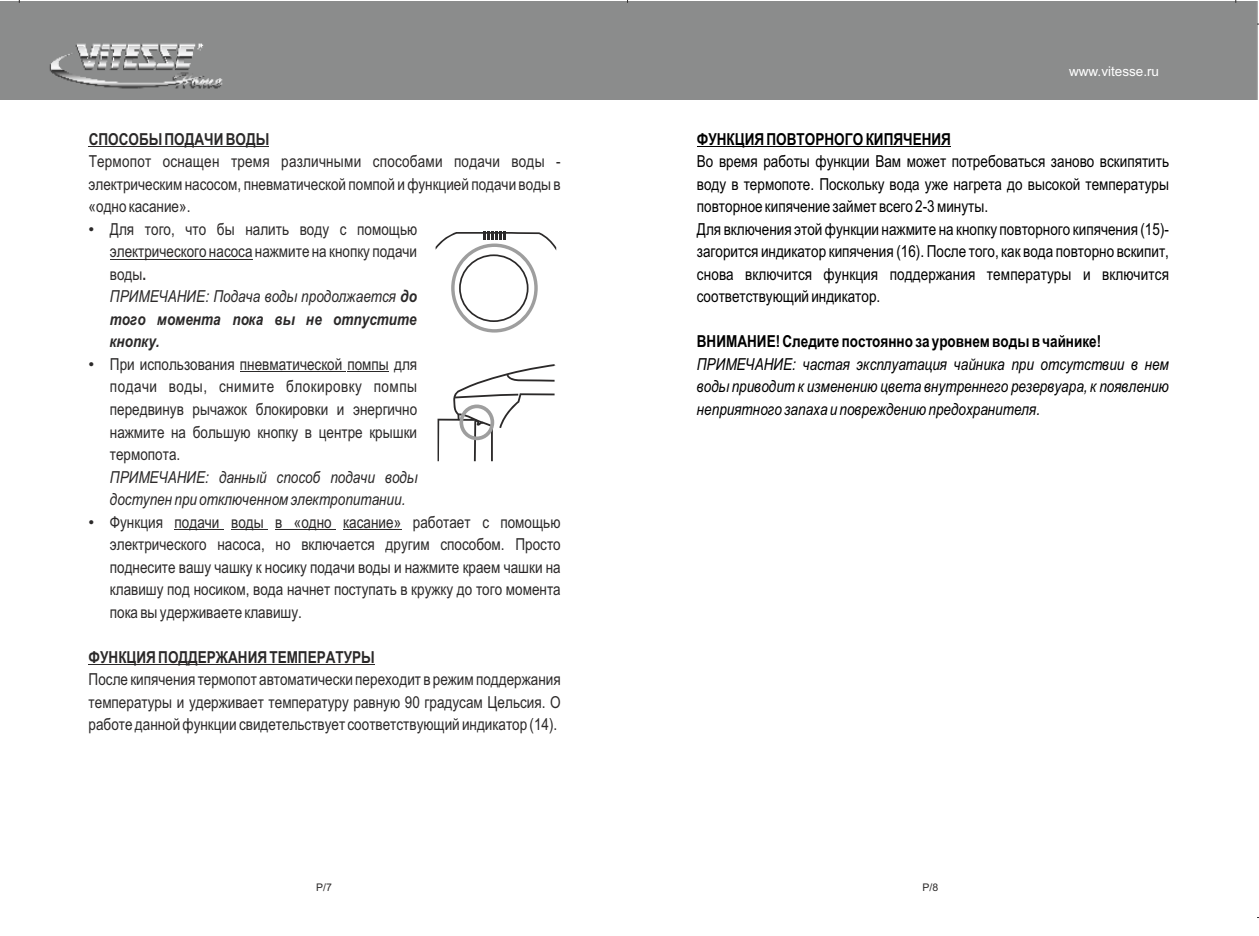
<style>
.page{position:relative;width:1259px;height:936px;background:#fff}
.page>*{position:absolute;margin:0;border:0;box-sizing:border-box;transform-origin:0 0}
.t1{font:16.5px/22.5px "Arial Narrow";color:#2b2929;text-align:justify}
.t2{font:16.5px/22.5px "Arial Narrow";color:#000}
.t3{font:italic 16.5px/22.5px "Arial Narrow";color:#000;text-align:justify}
.t4{font:700 16.5px "Arial Narrow";color:#000}
.t5{font:italic 16.5px/22.5px "Arial Narrow";color:#2b2929}
.t6{font:700 16.5px "Arial Narrow";color:#2b2929}
.t7{font:13.5px "Arial";color:#fff}
.t8{font:10.5px "Arial";color:#2b2929}
.s1{font-family:"Arial"}
.s2{font-weight:700}
.s3{font-style:italic}
.s4{font-weight:700;font-style:italic}
</style>
<div class="page">
<div style="left:0;top:2px;width:1257px;height:98px;background:#8b8c8c"></div>
<hr style="left:89px;top:146px;width:73px;height:1px;background:#2b2929">
<hr style="left:164px;top:146px;width:59px;height:1px;background:#2b2929">
<hr style="left:226px;top:146px;width:43px;height:1px;background:#2b2929">
<hr style="left:110px;top:259px;width:97px;height:1px;background:#2b2929">
<hr style="left:209px;top:259px;width:44px;height:1px;background:#2b2929">
<hr style="left:240px;top:371px;width:102px;height:1px;background:#2b2929">
<hr style="left:347px;top:371px;width:42px;height:1px;background:#2b2929">
<hr style="left:175px;top:529px;width:45px;height:1px;background:#2b2929">
<hr style="left:231px;top:529px;width:33px;height:1px;background:#2b2929">
<svg style="left:275px;top:529px;width:26px;height:1px"></svg>
<hr style="left:301px;top:529px;width:31px;height:1px;background:#2b2929">
<hr style="left:343px;top:529px;width:51px;height:1px;background:#2b2929">
<hr style="left:89px;top:664px;width:67px;height:1px;background:#2b2929">
<hr style="left:158px;top:664px;width:109px;height:1px;background:#2b2929">
<hr style="left:269px;top:664px;width:106px;height:1px;background:#2b2929">
<hr style="left:697px;top:146px;width:67px;height:1px;background:#000">
<hr style="left:766px;top:146px;width:97px;height:1px;background:#000">
<hr style="left:865px;top:146px;width:86px;height:1px;background:#000">
<svg style="left:437px;top:364px;width:117px;height:97px"></svg>
<svg style="left:435px;top:231px;width:121px;height:101px"></svg>
<p class="t6" style="left:89px;top:133px;width:182px">СПОСОБЫ ПОДАЧИВОДЫ</p>
<p class="t1" style="left:89px;top:152px;width:474px">Термопот оснащен тремя различными способами подачи воды - электрическим насосом, пневматической помпой ифункцией подачи водыв «одно касание».</p>
<p class="t1" style="left:110px;top:219px;width:309px;text-align:left;text-indent:-21px"><span class="s1">•</span> Для того, что бы налить воду с помощью электрического насоса нажмите на кнопку подачи воды<span class="s2">.<br></span><span class="s3">ПРИМЕЧАНИЕ: Подача воды продолжается</span> <span class="s4">до того момента пока вы не отпустите кнопку.</span></p>
<p class="t1" style="left:110px;top:354px;width:309px;text-indent:-21px"><span class="s1">•</span> При использования пневматической помпы для подачи воды, снимите блокировку помпы передвинув рычажок блокировки и энергично нажмите на большую кнопку в центре крышки термопота.</p>
<p class="t5" style="left:110px;top:467px;width:309px">ПРИМЕЧАНИЕ: данный способ подачи воды доступен при отключенном электропитании.</p>
<p class="t1" style="left:110px;top:512px;width:452px;text-indent:-21px"><span class="s1">•</span> Функция подачи воды в «одно касание» работает с помощью электрического насоса, но включается другим способом. Просто поднесите вашу чашку к носику подачи воды и нажмите краем чашки на клавишу под носиком, вода начнет поступать в кружку до того момента пока выудерживаете клавишу.</p>
<p class="t6" style="left:89px;top:650px;width:288px">ФУНКЦИЯПОДДЕРЖАНИЯТЕМПЕРАТУРЫ</p>
<p class="t1" style="left:89px;top:669px;width:474px">После кипячения термопот автоматически переходит в режимподдержания температуры и удерживает температуру равную 90 градусам Цельсия. О работе даннойфункции свидетельствует соответствующий индикатор (14).</p>
<p class="t7" style="left:1069px;top:67px;width:92px">www.vitesse.ru</p>
<p class="t4" style="left:697px;top:133px;width:256px">ФУНКЦИЯПОВТОРНОГОКИПЯЧЕНИЯ</p>
<p class="t2" style="left:697px;top:152px;width:474px">Во время работы функции Вам может потребоваться заново вскипятить воду в термопоте. Поскольку вода уже нагрета до высокой температуры повторное кипячение займет всего 2-3 минуты.<br>Для включения этойфункции нажмите на кнопку повторного кипячения (15)- загорится индикатор кипячения (16). После того, как вода повторно вскипит, снова включится функция поддержания температуры и включится соответствующий индикатор.</p>
<p class="t4" style="left:697px;top:335px;width:406px">ВНИМАНИЕ! Следите постоянно за уровнемводыв чайнике!</p>
<p class="t3" style="left:697px;top:354px;width:474px">ПРИМЕЧАНИЕ: частая эксплуатация чайника при отсутствии в нем воды приводит к изменению цвета внутреннего резервуара, к появлению неприятного запаха и повреждению предохранителя.</p>
<p class="t8" style="left:316px;top:883px;width:17px">P/7</p>
<p class="t8" style="left:922px;top:883px;width:17px">P/8</p>
</div>
